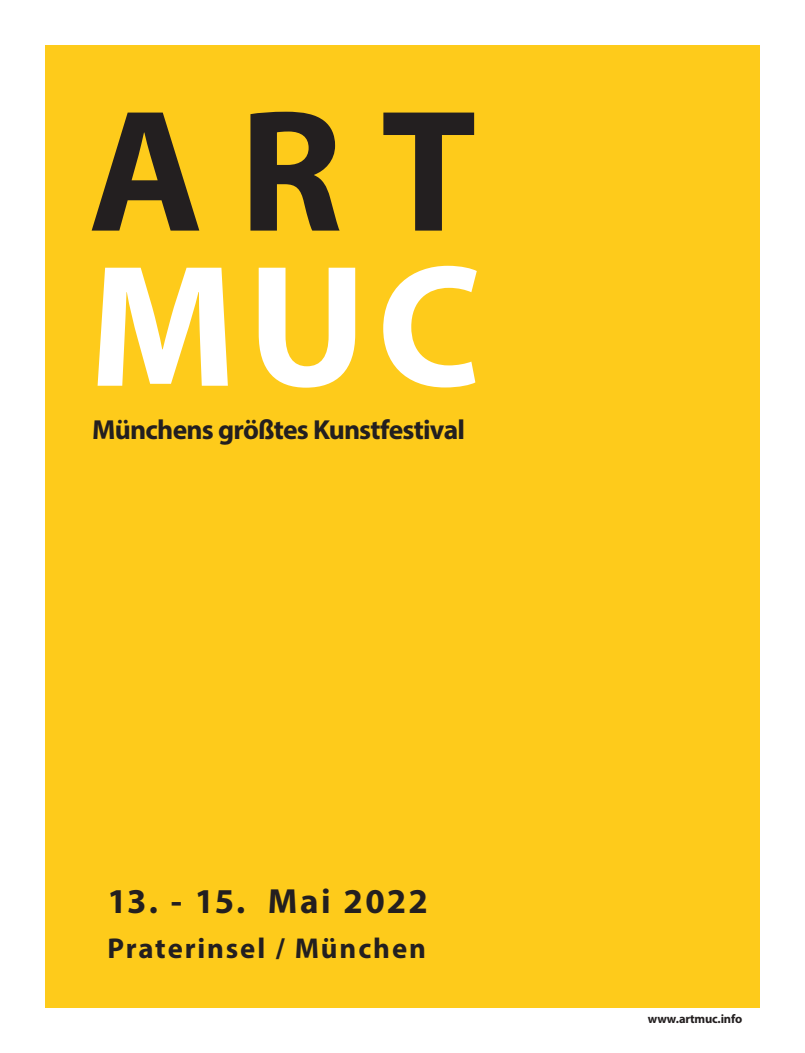
<style>
.page{position:relative;width:805px;height:1053px;background:#fff}
.page>*{position:absolute;margin:0;border:0;box-sizing:border-box;transform-origin:0 0}
.t1{font:700 175px "Myriad Pro";color:#231f20}
.t2{font:700 175px "Myriad Pro";color:#fff}
.t3{font:700 35px "Myriad Pro";letter-spacing:.06em;color:#231f20}
.t4{font:700 28.75px "Myriad Pro";letter-spacing:.065em;color:#231f20}
.t5{font:700 27.62px "Myriad Pro";letter-spacing:-.03em;color:#231f20}
.t6{font:700 12.5px "Myriad Pro";letter-spacing:-.02em;color:#231f20}
</style>
<div class="page">
<div style="left:45px;top:45px;width:714px;height:962px;background:#fecb1b"></div>
<p class="t1" style="left:89px;top:57px;width:389px">ART</p>
<p class="t2" style="left:89px;top:212px;width:394px">MUC</p>
<p class="t5" style="left:92px;top:411px;width:374px">Münchens größtes Kunstfestival</p>
<p class="t3" style="left:107px;top:878px;width:322px">13. - 15. Mai 2022</p>
<p class="t4" style="left:107px;top:929px;width:320px">Praterinsel / München</p>
<p class="t6" style="left:647px;top:1010px;width:96px">www.artmuc.info</p>
</div>
